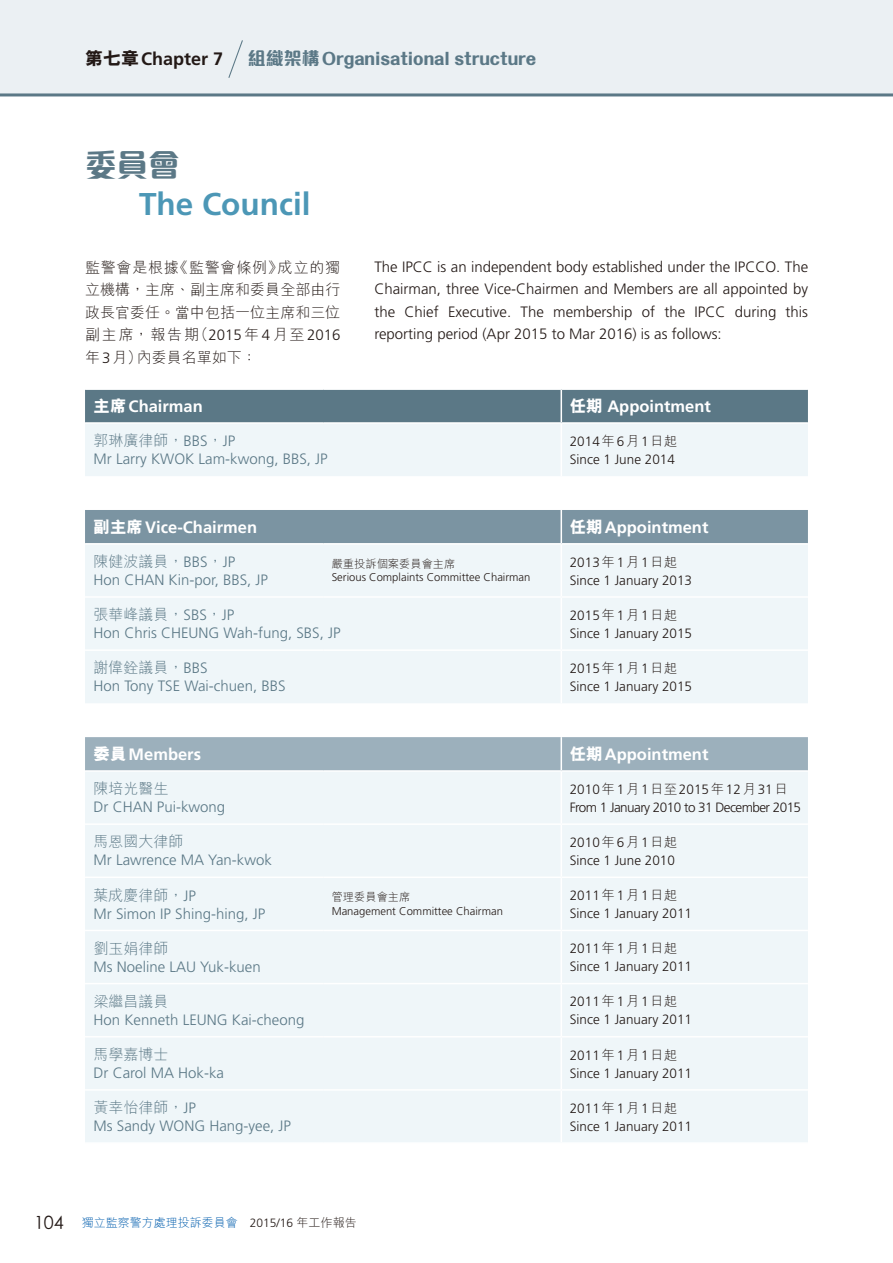
<style>
.page{position:relative;width:893px;height:1263px;background:#fff}
.page>*{position:absolute;margin:0;border:0;box-sizing:border-box;transform-origin:0 0}
.t1{font:700 31.5px "Frutiger LT Std";color:#4c97b6}
.t2{font:800 31.5px "M Elle HK";color:#5b7886}
.t3{font:800 18px "M Elle HK";color:#5b7886}
.t4{font:700 18px "Frutiger LT Std";color:#231916}
.t5{font:700 16.5px "Frutiger LT Std";color:#fff}
.t6{font:300 15px "Frutiger LT Std";color:#5b7886}
.t7{font:300 15px/22.5px "Frutiger LT Std";color:#231916;text-align:justify}
.t8{font:300 15px "M Hei HK";color:#5b7886}
.t9{font:300 15px/22.5px "M Hei HK";color:#231916;text-align:justify}
.t10{font:300 13.5px/18px "Frutiger LT Std";color:#231916}
.t11{font:300 13.5px/18px "Frutiger LT Std";letter-spacing:-.04em;color:#231916}
.t12{font:300 12px "M Hei HK";color:#005dad}
.t13{font:300 11.25px "Frutiger LT Std";color:#231916}
.t14{font:300 11.25px "M Hei HK";color:#231916}
.s1{font-family:"M Hei HK";font-weight:800}
.s2{font-family:"Frutiger LT Std"}
.s3{font-family:"M Hei HK"}
.s4{font-family:"ST Heiti TC";font-size:18px;color:#231916}
.s5{font-family:"Frutiger LT Std";color:#231916}
.s6{color:#231916}
</style>
<div class="page">
<div style="left:85px;top:390px;width:723px;height:32px;background:#5b7886"></div>
<svg style="left:85px;top:424px;width:723px;height:718px;fill:#eff6f9"></svg>
<div style="left:85px;top:510px;width:723px;height:33px;background:#7b94a2"></div>
<div style="left:85px;top:737px;width:723px;height:33px;background:#9cb0bc"></div>
<hr style="left:85px;top:543px;width:238px;height:2px;background:#fff">
<hr style="left:323px;top:543px;width:238px;height:2px;background:#fff">
<hr style="left:561px;top:543px;width:247px;height:2px;background:#fff">
<hr style="left:85px;top:596px;width:238px;height:2px;background:#fff">
<hr style="left:323px;top:596px;width:238px;height:2px;background:#fff">
<hr style="left:561px;top:596px;width:247px;height:2px;background:#fff">
<hr style="left:85px;top:649px;width:238px;height:2px;background:#fff">
<hr style="left:323px;top:649px;width:238px;height:2px;background:#fff">
<hr style="left:561px;top:649px;width:247px;height:2px;background:#fff">
<hr style="left:85px;top:770px;width:238px;height:2px;background:#fff">
<hr style="left:323px;top:770px;width:238px;height:2px;background:#fff">
<hr style="left:561px;top:770px;width:247px;height:2px;background:#fff">
<hr style="left:85px;top:823px;width:238px;height:2px;background:#fff">
<hr style="left:323px;top:823px;width:238px;height:2px;background:#fff">
<hr style="left:561px;top:823px;width:247px;height:2px;background:#fff">
<hr style="left:85px;top:876px;width:238px;height:2px;background:#fff">
<hr style="left:323px;top:876px;width:238px;height:2px;background:#fff">
<hr style="left:561px;top:876px;width:247px;height:2px;background:#fff">
<hr style="left:85px;top:930px;width:238px;height:1px;background:#fff">
<hr style="left:323px;top:930px;width:238px;height:1px;background:#fff">
<hr style="left:561px;top:930px;width:247px;height:1px;background:#fff">
<hr style="left:85px;top:983px;width:238px;height:1px;background:#fff">
<hr style="left:323px;top:983px;width:238px;height:1px;background:#fff">
<hr style="left:561px;top:983px;width:247px;height:1px;background:#fff">
<hr style="left:85px;top:1036px;width:238px;height:1px;background:#fff">
<hr style="left:323px;top:1036px;width:238px;height:1px;background:#fff">
<hr style="left:561px;top:1036px;width:247px;height:1px;background:#fff">
<hr style="left:85px;top:1089px;width:238px;height:2px;background:#fff">
<hr style="left:323px;top:1089px;width:238px;height:2px;background:#fff">
<hr style="left:561px;top:1089px;width:247px;height:2px;background:#fff">
<hr style="left:561px;top:390px;width:1px;height:32px;background:#fff">
<hr style="left:561px;top:424px;width:1px;height:52px;background:#fff">
<hr style="left:561px;top:510px;width:1px;height:33px;background:#fff">
<hr style="left:561px;top:545px;width:1px;height:51px;background:#fff">
<hr style="left:561px;top:598px;width:1px;height:51px;background:#fff">
<hr style="left:561px;top:651px;width:1px;height:52px;background:#fff">
<hr style="left:561px;top:737px;width:1px;height:33px;background:#fff">
<hr style="left:561px;top:772px;width:1px;height:51px;background:#fff">
<hr style="left:561px;top:825px;width:1px;height:51px;background:#fff">
<hr style="left:561px;top:878px;width:1px;height:52px;background:#fff">
<hr style="left:561px;top:931px;width:1px;height:52px;background:#fff">
<hr style="left:561px;top:984px;width:1px;height:52px;background:#fff">
<hr style="left:561px;top:1037px;width:1px;height:52px;background:#fff">
<hr style="left:561px;top:1091px;width:1px;height:51px;background:#fff">
<div style="left:0;top:0;width:893px;height:95px;background:#ebf0f3"></div>
<svg style="left:228px;top:40px;width:15px;height:38px"></svg>
<hr style="left:0;top:93px;width:893px;height:3px;background:#5b7886">
<h2 class="t4" style="left:85px;top:48px;width:140px"><span class="s1">第七章</span>Chapter 7</h2>
<h2 class="t3" style="left:248px;top:50px;width:290px">組織架構Organisational structure</h2>
<h1 class="t2" style="left:85px;top:150px;width:96px">委員會</h1>
<h1 class="t1" style="left:139px;top:185px;width:173px">The Council</h1>
<p class="t9" style="left:85px;top:256px;width:257px">監警會是根據《監警會條例》成立的獨立機構，主席、副主席和委員全部由行政長官委任。當中包括一位主席和三位副主席，報告期（<span class="s2">2015</span>年<span class="s2">4</span>月至<span class="s2">2016</span>年<span class="s2">3</span>月）內委員名單如下：</p>
<p class="t7" style="left:374px;top:256px;width:435px">The IPCC is an independent body established under the IPCCO. The Chairman, three Vice-Chairmen and Members are all appointed by the Chief Executive. The membership of the IPCC during this reporting period (Apr 2015 to Mar 2016) is as follows:</p>
<p class="t5" style="left:94px;top:397px;width:111px"><span class="s1">主席</span>Chairman</p>
<p class="t5" style="left:570px;top:397px;width:143px"><span class="s1">任期</span> Appointment</p>
<p class="t8" style="left:94px;top:433px;width:143px">郭琳廣律師，<span class="s2">BBS</span>，<span class="s2">JP</span></p>
<p class="t6" style="left:94px;top:451px;width:236px">Mr Larry KWOK Lam-kwong, BBS, JP</p>
<p class="t10" style="left:570px;top:432px;width:109px">2014<span class="s3">年</span>6<span class="s3">月</span>1<span class="s3">日起<br></span>Since 1 June 2014</p>
<p class="t5" style="left:94px;top:518px;width:165px"><span class="s1">副主席</span>Vice-Chairmen</p>
<p class="t5" style="left:570px;top:518px;width:140px"><span class="s1">任期</span>Appointment</p>
<p class="t8" style="left:94px;top:554px;width:143px">陳健波議員，<span class="s2">BBS</span>，<span class="s2">JP</span></p>
<p class="t6" style="left:94px;top:571px;width:176px">Hon CHAN Kin-por, BBS, JP</p>
<p class="t10" style="left:570px;top:553px;width:124px">2013<span class="s3">年</span>1<span class="s3">月</span>1<span class="s3">日起<br></span>Since 1 January 2013</p>
<p class="t14" style="left:332px;top:558px;width:125px">嚴重投訴個案委員會主席</p>
<p class="t13" style="left:332px;top:571px;width:200px">Serious Complaints Committee Chairman</p>
<p class="t8" style="left:94px;top:607px;width:142px">張華峰議員，<span class="s2">SBS</span>，<span class="s2">JP</span></p>
<p class="t6" style="left:94px;top:625px;width:249px">Hon Chris CHEUNG Wah-fung, SBS, JP</p>
<p class="t8" style="left:94px;top:660px;width:116px">謝偉銓議員，<span class="s2">BBS</span></p>
<p class="t6" style="left:94px;top:678px;width:193px">Hon Tony TSE Wai-chuen, BBS</p>
<p class="t10" style="left:570px;top:606px;width:124px">2015<span class="s3">年</span>1<span class="s3">月</span>1<span class="s3">日起<br></span>Since 1 January 2015</p>
<p class="t10" style="left:570px;top:659px;width:124px">2015<span class="s3">年</span>1<span class="s3">月</span>1<span class="s3">日起<br></span>Since 1 January 2015</p>
<p class="t5" style="left:94px;top:745px;width:109px"><span class="s1">委員</span>Members</p>
<p class="t5" style="left:570px;top:745px;width:140px"><span class="s1">任期</span>Appointment</p>
<p class="t8" style="left:94px;top:781px;width:76px">陳培光醫生</p>
<p class="t6" style="left:94px;top:799px;width:133px">Dr CHAN Pui-kwong</p>
<p class="t11" style="left:570px;top:780px;width:233px">2010<span class="s3">年</span>1<span class="s3">月</span>1<span class="s3">日至</span>2015<span class="s3">年</span>12<span class="s3">月</span>31<span class="s3">日<br></span>From 1 January 2010 to 31 December 2015</p>
<p class="t8" style="left:94px;top:834px;width:91px">馬恩國大律師</p>
<p class="t6" style="left:94px;top:852px;width:180px">Mr Lawrence MA Yan-kwok</p>
<p class="t10" style="left:570px;top:833px;width:109px">2010<span class="s3">年</span>6<span class="s3">月</span>1<span class="s3">日起<br></span>Since 1 June 2010</p>
<p class="t8" style="left:94px;top:887px;width:104px">葉成慶律師，<span class="s2">JP</span></p>
<p class="t6" style="left:94px;top:905px;width:173px">Mr Simon IP Shing-hing, JP</p>
<p class="t14" style="left:332px;top:891px;width:80px">管理委員會主席</p>
<p class="t13" style="left:332px;top:905px;width:173px">Management Committee Chairman</p>
<p class="t10" style="left:570px;top:886px;width:124px">2011<span class="s3">年</span>1<span class="s3">月</span>1<span class="s3">日起<br></span>Since 1 January 2011</p>
<p class="t8" style="left:94px;top:940px;width:76px">劉玉娟律師</p>
<p class="t6" style="left:94px;top:958px;width:169px">Ms Noeline LAU Yuk-kuen</p>
<p class="t10" style="left:570px;top:940px;width:124px">2011<span class="s3">年</span>1<span class="s3">月</span>1<span class="s3">日起<br></span>Since 1 January 2011</p>
<p class="t8" style="left:94px;top:994px;width:76px">梁繼昌議員</p>
<p class="t6" style="left:94px;top:1011px;width:212px">Hon Kenneth LEUNG Kai-cheong</p>
<p class="t10" style="left:570px;top:993px;width:124px">2011<span class="s3">年</span>1<span class="s3">月</span>1<span class="s3">日起<br></span>Since 1 January 2011</p>
<p class="t8" style="left:94px;top:1047px;width:76px">馬學嘉博士</p>
<p class="t6" style="left:94px;top:1064px;width:132px">Dr Carol MA Hok-ka</p>
<p class="t10" style="left:570px;top:1046px;width:124px">2011<span class="s3">年</span>1<span class="s3">月</span>1<span class="s3">日起<br></span>Since 1 January 2011</p>
<p class="t8" style="left:94px;top:1100px;width:104px">黃幸怡律師，<span class="s2">JP</span></p>
<p class="t6" style="left:94px;top:1117px;width:199px">Ms Sandy WONG Hang-yee, JP</p>
<p class="t10" style="left:570px;top:1099px;width:124px">2011<span class="s3">年</span>1<span class="s3">月</span>1<span class="s3">日起<br></span>Since 1 January 2011</p>
<p class="t12" style="left:34px;top:1216px;width:324px"><span class="s4">104</span> 獨立監察警方處理投訴委員會 <span class="s5">2015/16</span> <span class="s6">年工作報告</span></p>
</div>
